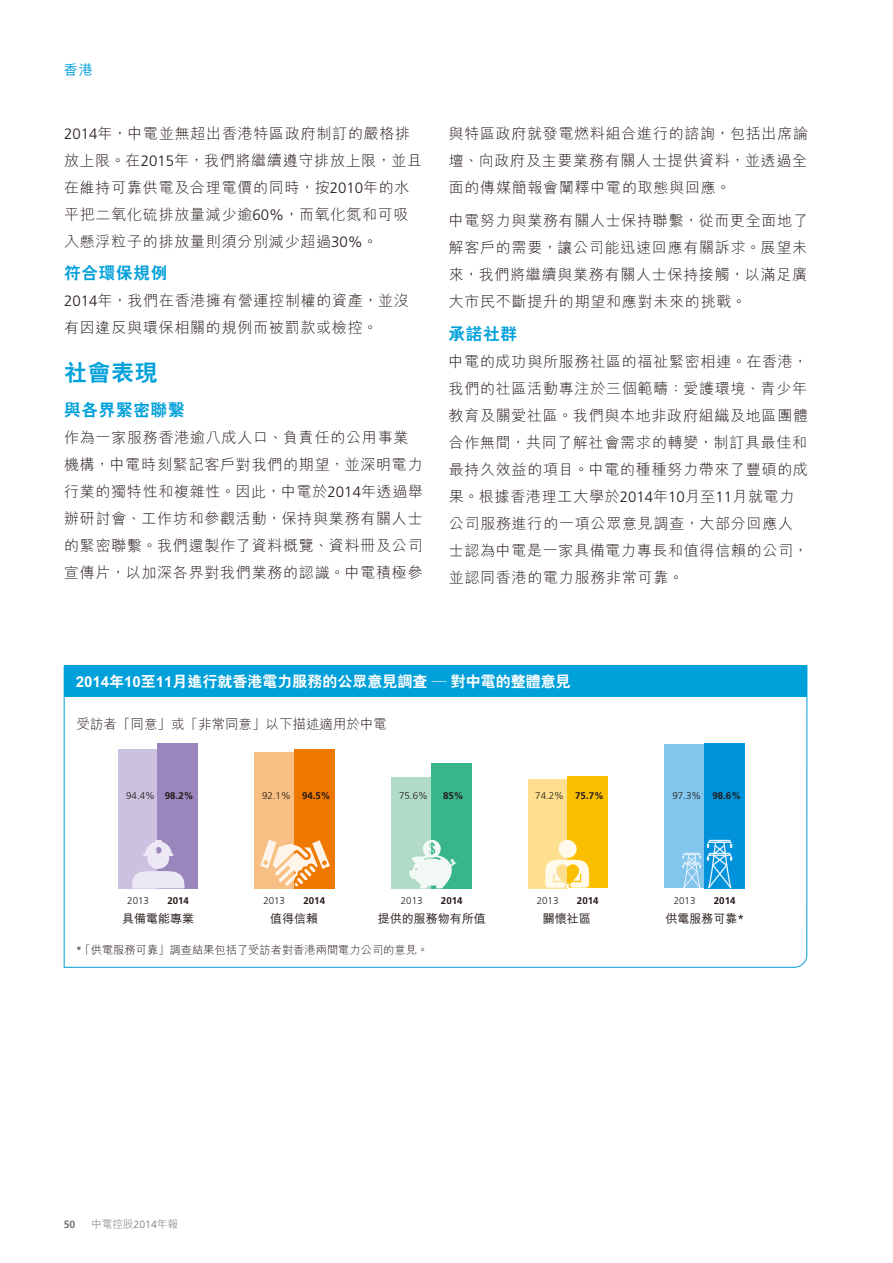
<style>
.page{position:relative;width:893px;height:1263px;background:#fff}
.page>*{position:absolute;margin:0;border:0;box-sizing:border-box;transform-origin:0 0}
.t1{font:800 22.5px "C Hei 2 HK";color:#00a0da}
.t2{font:800 16.5px "C Hei 2 HK";letter-spacing:.05em;color:#00a0da}
.t3{font:300 15px/27px "M Hei HK";letter-spacing:.05em;color:#231916}
.t4{font:15px "C Hei 2 HK Xbold B5 pc H";color:#fff}
.t5{font:500 14.25px "M Hei HK";color:#00a0da}
.t6{font:13.5px "M Hei HK Light B5 pc H";color:#231916}
.t7{font:12px "M Hei HK Medium B5 pc H";color:#231916}
.t8{font:11.25px "M Hei HK Light B5 pc H";color:#231916}
.t9{font:300 10.5px "M Hei HK";color:#727272}
.t10{font:700 10.5px "Frutiger LT Std";color:#727272}
.t11{font:300 9.75px "Frutiger LT Std";color:#231916}
.t12{font:700 9.75px "Frutiger LT Std";color:#231916}
.s1{font-family:"Frutiger LT Std"}
.s2{font-weight:700}
.s3{font-family:"Frutiger LT Std";font-weight:300}
</style>
<div class="page">
<svg style="left:64px;top:665px;width:743px;height:303px"></svg>
<div style="left:64px;top:666px;width:743px;height:31px;background:#00a0da"></div>
<div style="left:665px;top:744px;width:40px;height:144px;background:#82c5ed"></div>
<div style="left:528px;top:779px;width:40px;height:109px;background:#fedf90"></div>
<div style="left:392px;top:777px;width:40px;height:111px;background:#b1dbc7"></div>
<div style="left:254px;top:752px;width:40px;height:136px;background:#f8bf84"></div>
<div style="left:118px;top:749px;width:40px;height:139px;background:#ccc2e0"></div>
<div style="left:705px;top:742px;width:40px;height:146px;background:#0092db"></div>
<div style="left:568px;top:776px;width:40px;height:112px;background:#fabf00"></div>
<div style="left:432px;top:763px;width:40px;height:125px;background:#39b58d"></div>
<div style="left:294px;top:749px;width:40px;height:139px;background:#ee7800"></div>
<div style="left:158px;top:743px;width:40px;height:145px;background:#9b85bd"></div>
<svg style="left:707px;top:840px;width:25px;height:48px"></svg>
<svg style="left:682px;top:853px;width:19px;height:35px"></svg>
<svg style="left:545px;top:838px;width:44px;height:50px"></svg>
<svg style="left:132px;top:840px;width:53px;height:48px"></svg>
<svg style="left:260px;top:840px;width:70px;height:46px"></svg>
<svg style="left:409px;top:840px;width:48px;height:48px"></svg>
<p class="t5" style="left:64px;top:60px;width:31px">香港</p>
<p class="t3" style="left:64px;top:119px;width:360px"><span class="s1">2014</span>年，中電並無超出香港特區政府制訂的嚴格排放上限。在<span class="s1">2015</span>年，我們將繼續遵守排放上限，並且在維持可靠供電及合理電價的同時，按<span class="s1">2010</span>年的水平把二氧化硫排放量減少逾<span class="s1">60%</span>，而氧化氮和可吸入懸浮粒子的排放量則須分別減少超過<span class="s1">30%</span>。</p>
<p class="t2" style="left:64px;top:261px;width:105px">符合環保規例</p>
<p class="t3" style="left:64px;top:286px;width:346px"><span class="s1">2014</span>年，我們在香港擁有營運控制權的資產，並沒有因違反與環保相關的規例而被罰款或檢控。</p>
<h1 class="t1" style="left:64px;top:358px;width:95px">社會表現</h1>
<p class="t2" style="left:64px;top:399px;width:122px">與各界緊密聯繫</p>
<p class="t3" style="left:64px;top:424px;width:360px">作為一家服務香港逾八成人口、負責任的公用事業機構，中電時刻緊記客戶對我們的期望，並深明電力行業的獨特性和複雜性。因此，中電於<span class="s1">2014</span>年透過舉辦研討會、工作坊和參觀活動，保持與業務有關人士的緊密聯繫。我們還製作了資料概覽、資料冊及公司宣傳片，以加深各界對我們業務的認識。中電積極參</p>
<p class="t3" style="left:449px;top:119px;width:361px;text-align:justify">與特區政府就發電燃料組合進行的諮詢，包括出席論壇、向政府及主要業務有關人士提供資料，並透過全面的傳媒簡報會闡釋中電的取態與回應。</p>
<p class="t3" style="left:449px;top:207px;width:361px;text-align:justify">中電努力與業務有關人士保持聯繫，從而更全面地了解客戶的需要，讓公司能迅速回應有關訴求。展望未來，我們將繼續與業務有關人士保持接觸，以滿足廣大市民不斷提升的期望和應對未來的挑戰。</p>
<p class="t2" style="left:449px;top:323px;width:70px">承諾社群</p>
<p class="t3" style="left:449px;top:347px;width:361px">中電的成功與所服務社區的福祉緊密相連。在香港，我們的社區活動專注於三個範疇：愛護環境、青少年教育及關愛社區。我們與本地非政府組織及地區團體合作無間，共同了解社會需求的轉變，制訂具最佳和最持久效益的項目。中電的種種努力帶來了豐碩的成果。根據香港理工大學於<span class="s1">2014</span>年<span class="s1">10</span>月至<span class="s1">11</span>月就電力公司服務進行的一項公眾意見調查，大部分回應人士認為中電是一家具備電力專長和值得信賴的公司，並認同香港的電力服務非常可靠。</p>
<p class="t4" style="left:76px;top:672px;width:497px">2014年10至11月進行就香港電力服務的公眾意見調查 — 對中電的整體意見</p>
<p class="t6" style="left:77px;top:715px;width:312px">受訪者「同意」或「非常同意」以下描述適用於中電</p>
<p class="t11" style="left:126px;top:790px;width:69px">94.4% <span class="s2">98.2%</span></p>
<p class="t11" style="left:262px;top:790px;width:70px">92.1% <span class="s2">94.5%</span></p>
<p class="t11" style="left:399px;top:790px;width:30px">75.6%</p>
<p class="t12" style="left:443px;top:790px;width:22px">85%</p>
<p class="t11" style="left:535px;top:790px;width:70px">74.2% <span class="s2">75.7%</span></p>
<p class="t11" style="left:672px;top:790px;width:70px">97.3% <span class="s2">98.6%</span></p>
<p class="t11" style="left:127px;top:895px;width:23px">2013</p>
<p class="t12" style="left:167px;top:895px;width:23px">2014</p>
<p class="t11" style="left:263px;top:895px;width:23px">2013</p>
<p class="t12" style="left:303px;top:895px;width:23px">2014</p>
<p class="t11" style="left:401px;top:895px;width:23px">2013</p>
<p class="t12" style="left:441px;top:895px;width:23px">2014</p>
<p class="t11" style="left:537px;top:895px;width:23px">2013</p>
<p class="t12" style="left:577px;top:895px;width:23px">2014</p>
<p class="t11" style="left:674px;top:895px;width:23px">2013</p>
<p class="t12" style="left:714px;top:895px;width:23px">2014</p>
<p class="t8" style="left:76px;top:941px;width:354px"><span class="s3">*</span> 「供電服務可靠」調查結果包括了受訪者對香港兩間電力公司的意見。</p>
<p class="t7" style="left:270px;top:909px;width:49px">值得信賴</p>
<p class="t7" style="left:378px;top:909px;width:109px">提供的服務物有所值</p>
<p class="t7" style="left:543px;top:910px;width:49px">關懷社區</p>
<p class="t7" style="left:665px;top:910px;width:80px">供電服務可靠<span class="s1">*</span></p>
<p class="t7" style="left:122px;top:910px;width:73px">具備電能專業</p>
<p class="t10" style="left:64px;top:1218px;width:13px">50</p>
<p class="t9" style="left:92px;top:1217px;width:88px">中電控股<span class="s1">2014</span>年報</p>
</div>
